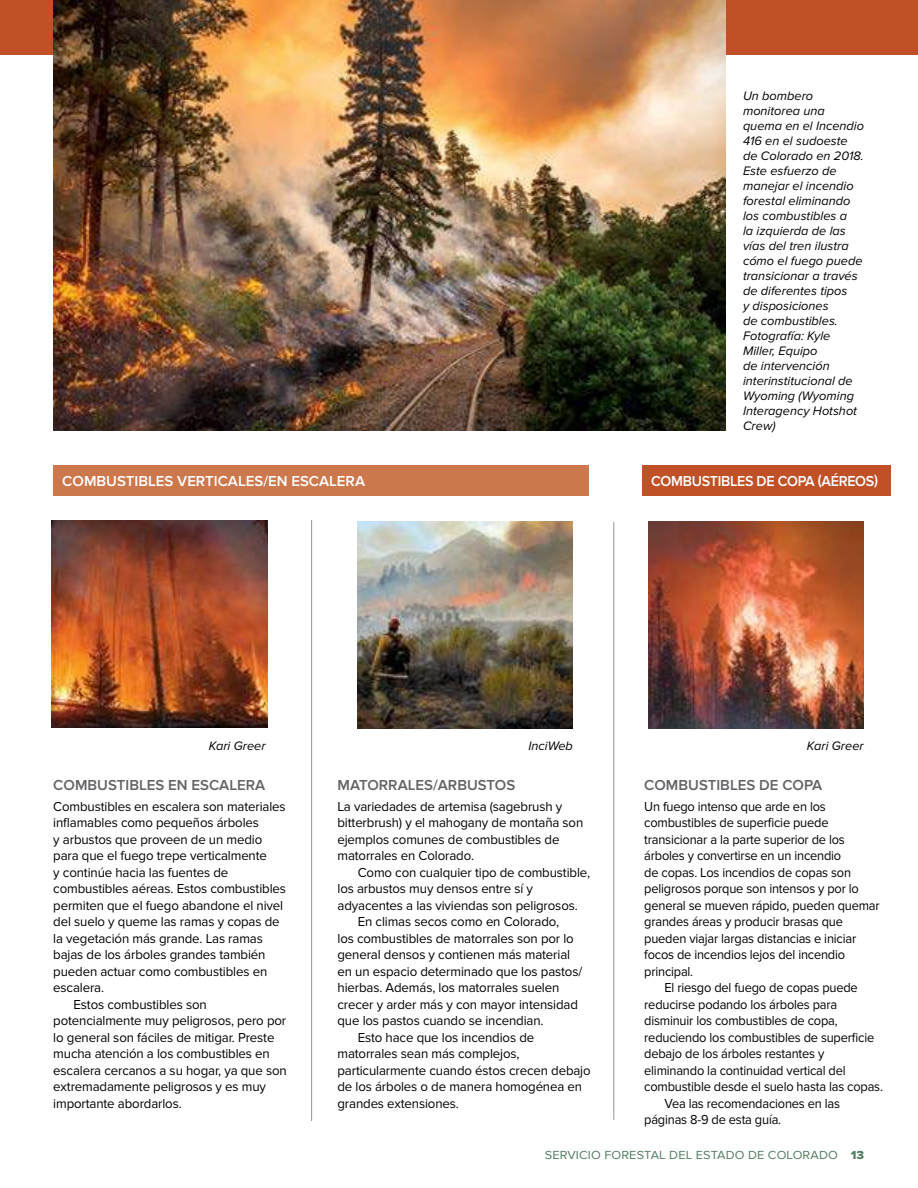
<style>
.page{position:relative;width:918px;height:1188px;background:#fff}
.page>*{position:absolute;margin:0;border:0;box-sizing:border-box;transform-origin:0 0}
.t1{font:600 15px "Proxima Nova";color:#626366}
.t2{font:600 15px "Proxima Nova";color:#fff}
.t3{font:600 15px "Proxima Nova";letter-spacing:-.02em;color:#fff;scale:.95 1}
.t4{font:13.5px/16.5px "Proxima Nova";letter-spacing:-.01em;color:#000}
.t5{font:13.5px "Proxima Nova";letter-spacing:-.01em;color:#000;scale:.95 1}
.t6{font:italic 12.75px/15px "Proxima Nova";color:#000}
.t7{font:12.15px "Proxima Nova";letter-spacing:.01em;color:#527e61;scale:1.05 1}
.s1{font-family:"Proxima Nova Extrabld"}
</style>
<div class="page">
<hr style="left:0;top:1px;width:2px;height:53px;background:#c05127">
<div style="left:1px;top:1px;width:917px;height:53px;background:#c05127"></div>
<img style="left:53px;top:0;width:673px;height:431px">
<img style="left:52px;top:521px;width:216px;height:207px">
<img style="left:357px;top:522px;width:216px;height:207px">
<hr style="left:311px;top:520px;width:1px;height:601px;background:#939597">
<div style="left:53px;top:465px;width:536px;height:30px;background:#cd774c"></div>
<img style="left:648px;top:522px;width:216px;height:207px">
<div style="left:642px;top:465px;width:249px;height:30px;background:#c05127"></div>
<hr style="left:613px;top:522px;width:1px;height:598px;background:#939597">
<p class="t2" style="left:62px;top:473px;width:304px">COMBUSTIBLES VERTICALES/EN ESCALERA</p>
<p class="t6" style="left:743px;top:89px;width:123px">Un bombero monitorea una quema en el Incendio<br>416 en el sudoeste de Colorado en 2018.<br>Este esfuerzo de manejar el incendio forestal eliminando los combustibles a<br>la izquierda de las vías del tren ilustra cómo el fuego puede transicionar a través de diferentes tipos<br>y disposiciones<br>de combustibles.<br>Fotografía: Kyle<br>Miller, Equipo<br>de intervención interinstitucional de<br>Wyoming (Wyoming<br>Interagency Hotshot<br>Crew)</p>
<p class="t3" style="left:651px;top:473px;width:240px">COMBUSTIBLES DE COPA (AÉREOS)</p>
<p class="t6" style="left:209px;top:739px;width:59px">Kari Greer</p>
<p class="t6" style="left:807px;top:739px;width:59px">Kari Greer</p>
<p class="t6" style="left:528px;top:739px;width:46px">InciWeb</p>
<p class="t1" style="left:53px;top:777px;width:213px">COMBUSTIBLES EN ESCALERA</p>
<p class="t4" style="left:53px;top:798px;width:234px">Combustibles en escalera son materiales</p>
<p class="t4" style="left:53px;top:815px;width:207px">inflamables como pequeños árboles</p>
<p class="t4" style="left:53px;top:831px;width:210px">y arbustos que proveen de un medio</p>
<p class="t4" style="left:53px;top:848px;width:215px">para que el fuego trepe verticalmente</p>
<p class="t4" style="left:53px;top:864px;width:177px">y continúe hacia las fuentes de</p>
<p class="t4" style="left:53px;top:881px;width:234px">combustibles aéreas. Estos combustibles</p>
<p class="t4" style="left:53px;top:897px;width:231px">permiten que el fuego abandone el nivel</p>
<p class="t4" style="left:53px;top:914px;width:228px">del suelo y queme las ramas y copas de</p>
<p class="t4" style="left:53px;top:930px;width:211px">la vegetación más grande. Las ramas</p>
<p class="t4" style="left:53px;top:947px;width:214px">bajas de los árboles grandes también</p>
<p class="t4" style="left:53px;top:963px;width:215px">pueden actuar como combustibles en</p>
<p class="t4" style="left:53px;top:980px;width:52px">escalera.</p>
<p class="t4" style="left:74px;top:996px;width:135px">Estos combustibles son</p>
<p class="t4" style="left:53px;top:1013px;width:234px">potencialmente muy peligrosos, pero por</p>
<p class="t4" style="left:53px;top:1029px;width:223px">lo general son fáciles de mitigar. Preste</p>
<p class="t4" style="left:53px;top:1045px;width:218px">mucha atención a los combustibles en</p>
<p class="t4" style="left:53px;top:1062px;width:235px">escalera cercanos a su hogar, ya que son</p>
<p class="t4" style="left:53px;top:1078px;width:214px">extremadamente peligrosos y es muy</p>
<p class="t4" style="left:53px;top:1095px;width:130px">importante abordarlos.</p>
<p class="t1" style="left:338px;top:777px;width:179px">MATORRALES/ARBUSTOS</p>
<p class="t4" style="left:338px;top:798px;width:247px">La variedades de artemisa (sagebrush y bitterbrush) y el mahogany de montaña son ejemplos comunes de combustibles de matorrales en Colorado.</p>
<p class="t4" style="left:358px;top:864px;width:234px">Como con cualquier tipo de combustible,</p>
<p class="t4" style="left:338px;top:881px;width:197px">los arbustos muy densos entre sí y</p>
<p class="t4" style="left:338px;top:897px;width:242px">adyacentes a las viviendas son peligrosos.</p>
<p class="t4" style="left:358px;top:914px;width:203px">En climas secos como en Colorado,</p>
<p class="t4" style="left:338px;top:930px;width:238px">los combustibles de matorrales son por lo</p>
<p class="t4" style="left:338px;top:947px;width:234px">general densos y contienen más material</p>
<p class="t4" style="left:338px;top:963px;width:246px">en un espacio determinado que los pastos/</p>
<p class="t4" style="left:338px;top:980px;width:223px">hierbas. Además, los matorrales suelen</p>
<p class="t4" style="left:338px;top:996px;width:242px">crecer y arder más y con mayor intensidad</p>
<p class="t4" style="left:338px;top:1013px;width:208px">que los pastos cuando se incendian.</p>
<p class="t4" style="left:358px;top:1029px;width:178px">Esto hace que los incendios de</p>
<p class="t4" style="left:338px;top:1045px;width:184px">matorrales sean más complejos,</p>
<p class="t4" style="left:338px;top:1062px;width:255px">particularmente cuando éstos crecen debajo</p>
<p class="t4" style="left:338px;top:1078px;width:246px">de los árboles o de manera homogénea en</p>
<p class="t4" style="left:338px;top:1095px;width:123px">grandes extensiones.</p>
<p class="t1" style="left:644px;top:777px;width:179px">COMBUSTIBLES DE COPA</p>
<p class="t5" style="left:644px;top:799px;width:193px">Un fuego intenso que arde en los</p>
<p class="t5" style="left:644px;top:816px;width:196px">combustibles de superficie puede</p>
<p class="t5" style="left:644px;top:832px;width:213px">transicionar a la parte superior de los</p>
<p class="t5" style="left:644px;top:849px;width:209px">árboles y convertirse en un incendio</p>
<p class="t5" style="left:644px;top:865px;width:219px">de copas. Los incendios de copas son</p>
<p class="t5" style="left:644px;top:882px;width:227px">peligrosos porque son intensos y por lo</p>
<p class="t5" style="left:644px;top:898px;width:249px">general se mueven rápido, pueden quemar</p>
<p class="t5" style="left:644px;top:915px;width:211px">grandes áreas y producir brasas que</p>
<p class="t5" style="left:644px;top:931px;width:225px">pueden viajar largas distancias e iniciar</p>
<p class="t5" style="left:644px;top:948px;width:213px">focos de incendios lejos del incendio</p>
<p class="t5" style="left:644px;top:964px;width:53px">principal.</p>
<p class="t5" style="left:665px;top:981px;width:205px">El riesgo del fuego de copas puede</p>
<p class="t5" style="left:644px;top:997px;width:205px">reducirse podando los árboles para</p>
<p class="t5" style="left:644px;top:1014px;width:205px">disminuir los combustibles de copa,</p>
<p class="t5" style="left:644px;top:1030px;width:244px">reduciendo los combustibles de superficie</p>
<p class="t5" style="left:644px;top:1047px;width:191px">debajo de los árboles restantes y</p>
<p class="t5" style="left:644px;top:1063px;width:214px">eliminando la continuidad vertical del</p>
<p class="t5" style="left:644px;top:1080px;width:253px">combustible desde el suelo hasta las copas.</p>
<p class="t5" style="left:665px;top:1096px;width:186px">Vea las recomendaciones en las</p>
<p class="t5" style="left:644px;top:1113px;width:146px">páginas 8-9 de esta guía.</p>
<p class="t7" style="left:545px;top:1148px;width:306px">SERVICIO FORESTAL DEL ESTADO DE COLORADO <span class="s1">13</span></p>
</div>
